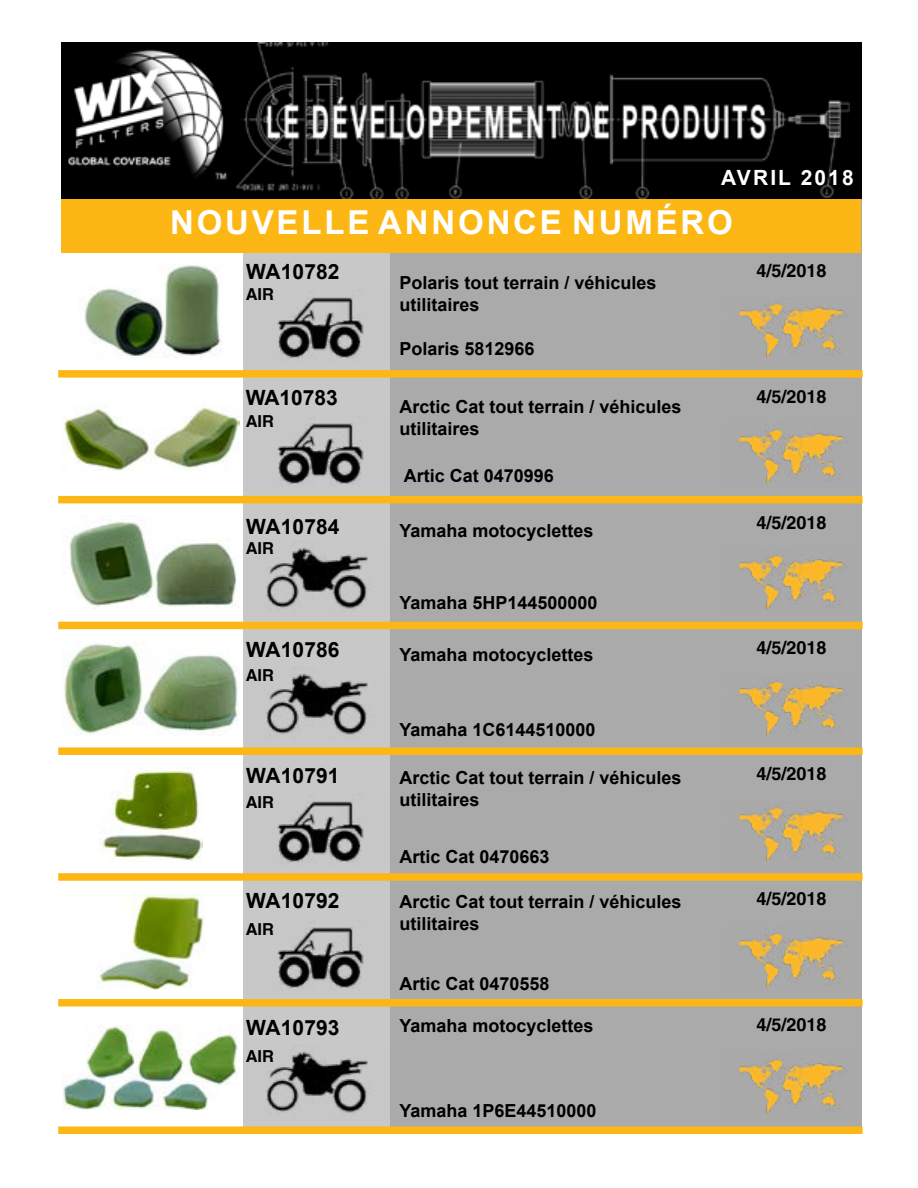
<style>
.page{position:relative;width:918px;height:1188px;background:#fff}
.page>*{position:absolute;margin:0;border:0;box-sizing:border-box;transform-origin:0 0}
.t1{font:700 33px "Arial";letter-spacing:.085em;color:#fff}
.t2{font:700 21px "Arial";color:#000}
.t3{font:700 21px "Arial";letter-spacing:.1em;color:#fff}
.t4{font:700 18px/21.6px "Arial";color:#000}
.t5{font:700 18px "AG Helvetica";color:#000}
.t6{font:700 16.5px "AG Helvetica";color:#000}
</style>
<div class="page">
<div style="left:243px;top:42px;width:147px;height:1092px;background:#c8c8c8"></div>
<div style="left:390px;top:42px;width:472px;height:1092px;background:#aaa"></div>
<img style="left:84px;top:265px;width:139px;height:93px">
<img style="left:69px;top:522px;width:168px;height:87px">
<img style="left:62px;top:405px;width:178px;height:66px">
<img style="left:64px;top:643px;width:174px;height:91px">
<img style="left:100px;top:767px;width:102px;height:94px">
<img style="left:98px;top:893px;width:106px;height:97px">
<img style="left:62px;top:1026px;width:176px;height:84px">
<div style="left:58px;top:496px;width:805px;height:7px;background:#fdb714"></div>
<div style="left:58px;top:622px;width:805px;height:7px;background:#fdb714"></div>
<div style="left:58px;top:747px;width:805px;height:8px;background:#fdb714"></div>
<div style="left:58px;top:873px;width:805px;height:8px;background:#fdb714"></div>
<div style="left:58px;top:999px;width:805px;height:7px;background:#fdb714"></div>
<div style="left:58px;top:1126px;width:805px;height:8px;background:#fdb714"></div>
<div style="left:58px;top:370px;width:805px;height:8px;background:#fdb714"></div>
<img style="left:738px;top:303px;width:108px;height:55px">
<img style="left:738px;top:429px;width:108px;height:55px">
<img style="left:738px;top:555px;width:108px;height:55px">
<img style="left:738px;top:681px;width:108px;height:55px">
<img style="left:738px;top:807px;width:108px;height:55px">
<img style="left:738px;top:933px;width:108px;height:55px">
<img style="left:738px;top:1059px;width:108px;height:55px">
<img style="left:277px;top:297px;width:87px;height:62px">
<img style="left:277px;top:423px;width:87px;height:62px">
<img style="left:266px;top:548px;width:104px;height:61px">
<img style="left:266px;top:674px;width:104px;height:61px">
<img style="left:277px;top:801px;width:87px;height:62px">
<img style="left:277px;top:927px;width:87px;height:62px">
<img style="left:266px;top:1052px;width:104px;height:61px">
<img style="left:62px;top:42px;width:800px;height:157px">
<div style="left:62px;top:199px;width:799px;height:54px;background:#fdb715"></div>
<p class="t3" style="left:721px;top:163px;width:134px">AVRIL 2018</p>
<h1 class="t1" style="left:170px;top:200px;width:564px">NOUVELLE ANNONCE NUMÉRO</h1>
<p class="t2" style="left:246px;top:257px;width:95px">WA10782</p>
<p class="t6" style="left:246px;top:285px;width:30px">AIR</p>
<p class="t2" style="left:246px;top:383px;width:94px">WA10783</p>
<p class="t6" style="left:246px;top:412px;width:30px">AIR</p>
<p class="t2" style="left:246px;top:512px;width:95px">WA10784</p>
<p class="t6" style="left:246px;top:539px;width:30px">AIR</p>
<p class="t2" style="left:246px;top:635px;width:95px">WA10786</p>
<p class="t6" style="left:246px;top:666px;width:30px">AIR</p>
<p class="t2" style="left:246px;top:760px;width:95px">WA10791</p>
<p class="t6" style="left:246px;top:793px;width:30px">AIR</p>
<p class="t2" style="left:246px;top:886px;width:95px">WA10792</p>
<p class="t6" style="left:246px;top:920px;width:30px">AIR</p>
<p class="t2" style="left:246px;top:1012px;width:95px">WA10793</p>
<p class="t6" style="left:246px;top:1046px;width:30px">AIR</p>
<p class="t4" style="left:399px;top:273px;width:259px">Polaris tout terrain / véhicules utilitaires</p>
<p class="t4" style="left:399px;top:338px;width:137px">Polaris 5812966</p>
<p class="t4" style="left:399px;top:396px;width:284px">Arctic Cat tout terrain / véhicules utilitaires</p>
<p class="t4" style="left:404px;top:465px;width:152px">Artic Cat 0470996</p>
<p class="t4" style="left:399px;top:520px;width:196px">Yamaha motocyclettes</p>
<p class="t4" style="left:399px;top:592px;width:200px">Yamaha 5HP144500000</p>
<p class="t4" style="left:399px;top:644px;width:196px">Yamaha motocyclettes</p>
<p class="t4" style="left:399px;top:719px;width:198px">Yamaha 1C6144510000</p>
<p class="t4" style="left:399px;top:767px;width:284px">Arctic Cat tout terrain / véhicules utilitaires</p>
<p class="t4" style="left:399px;top:846px;width:152px">Artic Cat 0470663</p>
<p class="t4" style="left:399px;top:891px;width:284px">Arctic Cat tout terrain / véhicules utilitaires</p>
<p class="t4" style="left:399px;top:973px;width:152px">Artic Cat 0470558</p>
<p class="t4" style="left:399px;top:1015px;width:196px">Yamaha motocyclettes</p>
<p class="t4" style="left:399px;top:1100px;width:199px">Yamaha 1P6E44510000</p>
<p class="t5" style="left:757px;top:261px;width:72px">4/5/2018</p>
<p class="t5" style="left:757px;top:387px;width:72px">4/5/2018</p>
<p class="t5" style="left:757px;top:512px;width:72px">4/5/2018</p>
<p class="t5" style="left:757px;top:638px;width:72px">4/5/2018</p>
<p class="t5" style="left:757px;top:763px;width:72px">4/5/2018</p>
<p class="t5" style="left:757px;top:889px;width:72px">4/5/2018</p>
<p class="t5" style="left:757px;top:1014px;width:72px">4/5/2018</p>
</div>
